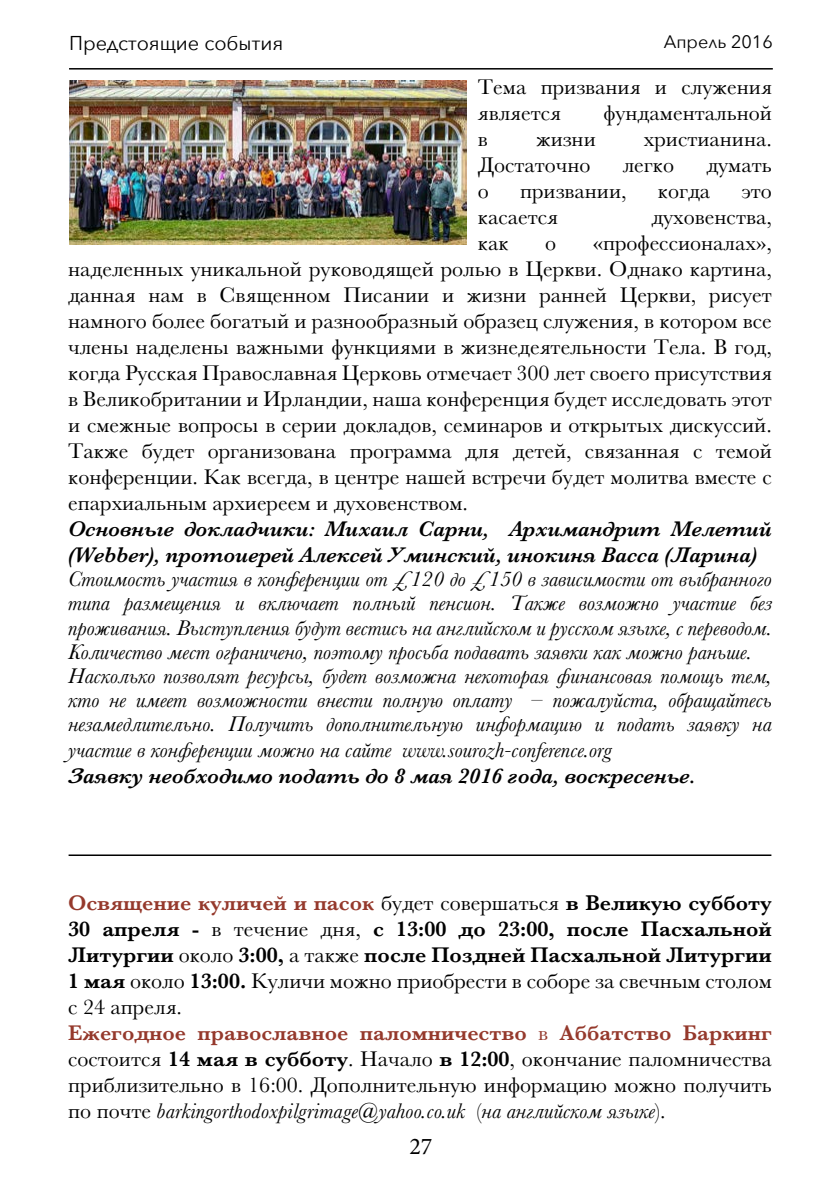
<style>
.page{position:relative;width:840px;height:1191px;background:#fff}
.page>*{position:absolute;margin:0;border:0;box-sizing:border-box;transform-origin:0 0}
.t1{font:24px "Minion Pro";color:#000}
.t2{font:22px/26px "Baskerville";color:#000}
.t3{font:italic 22px/24px "Baskerville";color:#000}
.t4{font:italic 600 22px/26px "Baskerville";color:#000}
.t5{font:20px "Avenir Next";color:#000}
.t6{font:18px "Avenir Next";color:#000}
.s1{font-weight:600;color:#95392c}
.s2{font-weight:600}
.s3{color:#95392c}
.s4{font-style:italic}
</style>
<div class="page">
<hr style="left:69px;top:68px;width:703px;height:2px;background:#000">
<hr style="left:69px;top:854px;width:702px;height:2px;background:#000">
<img style="left:69px;top:81px;width:397px;height:164px">
<p class="t5" style="left:69px;top:26px;width:215px">Предстоящие события</p>
<p class="t6" style="left:663px;top:26px;width:110px">Aпрель 2016</p>
<p class="t2" style="left:477px;top:74px;width:295px">Тема призвания и служения является</p>
<p class="t2" style="left:603px;top:100px;width:170px">фундаментальной</p>
<p class="t2" style="left:477px;top:126px;width:12px">в</p>
<p class="t2" style="left:535px;top:126px;width:61px">жизни</p>
<p class="t2" style="left:643px;top:126px;width:129px">христианина.</p>
<p class="t2" style="left:477px;top:152px;width:114px">Достаточно</p>
<p class="t2" style="left:622px;top:152px;width:53px">легко</p>
<p class="t2" style="left:706px;top:152px;width:67px">думать</p>
<p class="t2" style="left:477px;top:178px;width:12px">о</p>
<p class="t2" style="left:519px;top:178px;width:108px">призвании,</p>
<p class="t2" style="left:657px;top:178px;width:54px">когда</p>
<p class="t2" style="left:741px;top:178px;width:32px">это</p>
<p class="t2" style="left:477px;top:204px;width:82px">касается</p>
<p class="t2" style="left:651px;top:204px;width:122px">духовенства,</p>
<p class="t2" style="left:477px;top:230px;width:32px">как</p>
<p class="t2" style="left:545px;top:230px;width:12px">о</p>
<p class="t2" style="left:68px;top:230px;width:705px;text-align:justify;text-indent:524px">«профессионалах», наделенных уникальной руководящей ролью в Церкви. Однако картина, данная нам в Священном Писании и жизни ранней Церкви, рисует намного более богатый и разнообразный образец служения, в котором все члены наделены важными функциями в жизнедеятельности Тела. В год, когда Русская Православная Церковь отмечает 300 лет своего присутствия в Великобритании и Ирландии, наша конференция будет исследовать этот и смежные вопросы в серии докладов, семинаров и открытых дискуссий.<br>Также будет организована программа для детей, связанная с темой конференции. Как всегда, в центре нашей встречи будет молитва вместе с епархиальным архиереем и духовенством.</p>
<p class="t4" style="left:68px;top:516px;width:704px">Основные докладчики: Михаил Сарни, Архимандрит Мелетий (Webber), протоиерей Алексей Уминский, инокиня Васса (Ларина)</p>
<p class="t3" style="left:68px;top:567px;width:705px">Стоимость участия в конференции от £120 до £150 в зависимости от выбранного типа размещения и включает полный пенсион. Также возможно участие без проживания. Выступления будут вестись на английском и русском языке, с переводом.<br>Количество мест ограничено, поэтому просьба подавать заявки как можно раньше.<br>Насколько позволят ресурсы, будет возможна некоторая финансовая помощь тем, кто не имеет возможности внести полную оплату – пожалуйста, обращайтесь незамедлительно. Получить дополнительную информацию и подать заявку на</p>
<p class="t3" style="left:68px;top:737px;width:544px">участие в конференции можно на сайте www.sourozh-conference.org</p>
<p class="t4" style="left:68px;top:762px;width:628px">Заявку необходимо подать до 8 мая 2016 года, воскресенье.</p>
<p class="t2" style="left:68px;top:889px;width:705px"><span class="s1">Освящение куличей и пасок</span> будет совершаться <span class="s2">в Великую субботу 30 апреля -</span> в течение дня, <span class="s2">с 13:00 до 23:00, после Пасхальной Литургии</span> около <span class="s2">3:00,</span> а также <span class="s2">после Поздней Пасхальной Литургии 1 мая</span> около <span class="s2">13:00.</span> Куличи можно приобрести в соборе за свечным столом с 24 апреля.<br><span class="s1">Ежегодное православное паломничество</span> <span class="s3">в</span> <span class="s1">Аббатство Баркинг </span>состоится <span class="s2">14 мая в субботу</span>. Начало <span class="s2">в 12:00</span>, окончание паломничества приблизительно в 16:00. Дополнительную информацию можно получить по почте <span class="s4">barkingorthodoxpilgrimage@yahoo.co.uk</span> (<span class="s4">на английском языке</span>).</p>
<p class="t1" style="left:409px;top:1130px;width:25px">27</p>
</div>
